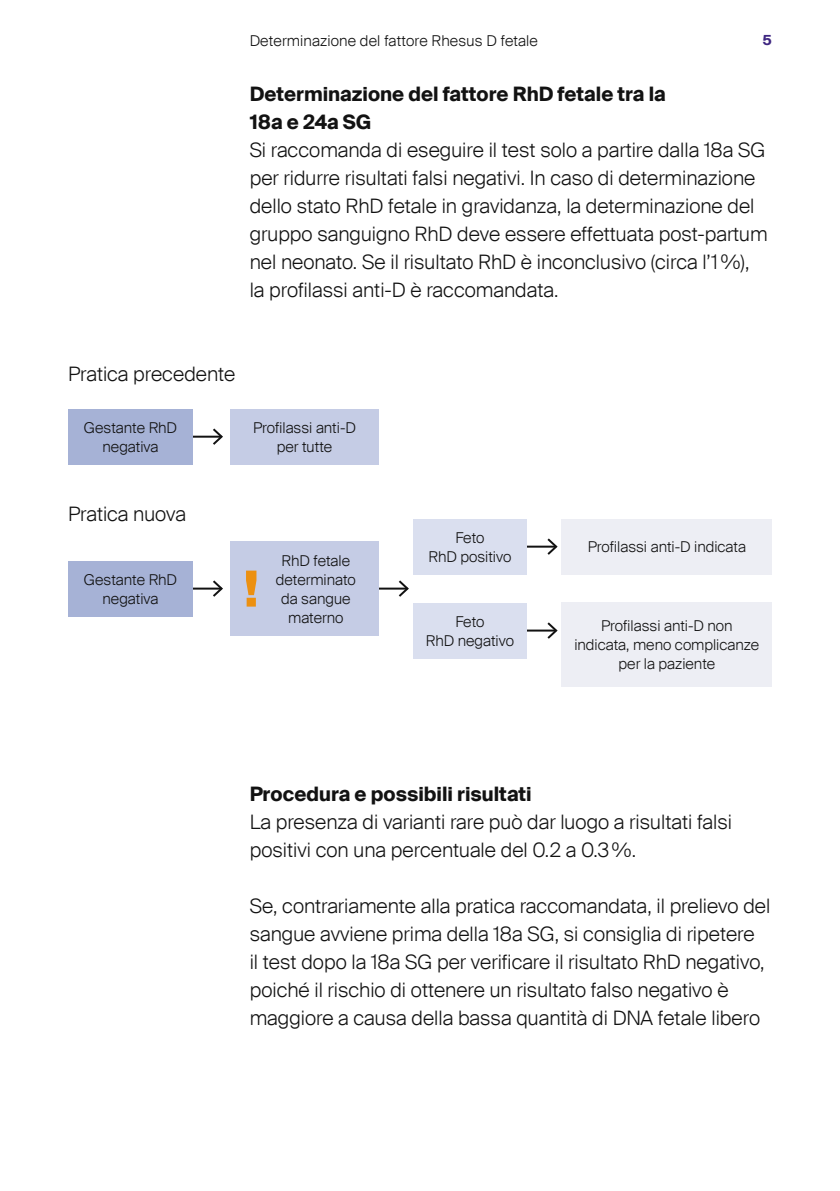
<style>
.page{position:relative;width:840px;height:1191px;background:#fff}
.page>*{position:absolute;margin:0;border:0;box-sizing:border-box;transform-origin:0 0}
.Fliesstext__10pt{font:300 20px/28px "Suisse Intl";color:#121212}
.Zwischentitel__10pt{font:700 20px/28px "Suisse Intl";color:#121212}
.Fliesstext__10pt-2{font:300 15px/19px "Suisse Intl";color:#121212;text-align:center}
.t1{font:700 14px "Suisse Intl";color:#3e2681}
</style>
<div class="page">
<hr style="left:191px;top:436px;width:30px;height:2px;background:#121212">
<svg style="left:210px;top:428px;width:13px;height:17px"></svg>
<div style="left:68px;top:409px;width:125px;height:55px;background:#a6b2d6"></div>
<div style="left:230px;top:409px;width:148px;height:55px;background:#c5cce5"></div>
<hr style="left:191px;top:587px;width:30px;height:2px;background:#121212">
<svg style="left:210px;top:580px;width:13px;height:17px"></svg>
<hr style="left:377px;top:587px;width:30px;height:2px;background:#121212">
<svg style="left:396px;top:580px;width:13px;height:17px"></svg>
<hr style="left:525px;top:629px;width:31px;height:2px;background:#121212">
<svg style="left:545px;top:622px;width:13px;height:17px"></svg>
<hr style="left:525px;top:545px;width:31px;height:2px;background:#121212">
<svg style="left:545px;top:538px;width:13px;height:17px"></svg>
<div style="left:68px;top:560px;width:125px;height:56px;background:#a6b2d6"></div>
<div style="left:230px;top:541px;width:148px;height:95px;background:#c5cce5"></div>
<div style="left:413px;top:518px;width:113px;height:56px;background:#dadfef"></div>
<div style="left:413px;top:602px;width:113px;height:56px;background:#dadfef"></div>
<div style="left:561px;top:518px;width:210px;height:56px;background:#edeef4"></div>
<div style="left:561px;top:602px;width:210px;height:84px;background:#edeef4"></div>
<svg style="left:246px;top:570px;width:10px;height:36px"></svg>
<p class="Fliesstext__10pt-2" style="left:249px;top:31px;width:289px">Determinazione del fattore Rhesus D fetale</p>
<p class="t1" style="left:762px;top:32px;width:11px">5</p>
<p class="Zwischentitel__10pt" style="left:249px;top:80px;width:417px">Determinazione del fattore RhD fetale tra la<br>18a e 24a SG</p>
<p class="Fliesstext__10pt" style="left:249px;top:136px;width:519px">Si raccomanda di eseguire il test solo a partire dalla 18a SG per ridurre risultati falsi negativi. In caso di determinazione dello stato RhD fetale in gravidanza, la determinazione del gruppo sanguigno RhD deve essere effettuata post-partum nel neonato. Se il risultato RhD è inconclusivo (circa l’1%), la profilassi anti-D è raccomandata.</p>
<p class="Fliesstext__10pt" style="left:68px;top:360px;width:169px">Pratica precedente</p>
<p class="Fliesstext__10pt-2" style="left:84px;top:418px;width:95px">Gestante RhD negativa</p>
<p class="Fliesstext__10pt-2" style="left:253px;top:418px;width:104px">Profilassi anti-D per tutte</p>
<p class="Fliesstext__10pt" style="left:68px;top:500px;width:119px">Pratica nuova</p>
<p class="Fliesstext__10pt-2" style="left:84px;top:570px;width:95px">Gestante RhD negativa</p>
<p class="Fliesstext__10pt-2" style="left:276px;top:551px;width:81px">RhD fetale determinato da sangue materno</p>
<p class="Fliesstext__10pt-2" style="left:455px;top:528px;width:31px">Feto</p>
<p class="Fliesstext__10pt-2" style="left:428px;top:547px;width:84px">RhD positivo</p>
<p class="Fliesstext__10pt-2" style="left:455px;top:612px;width:31px">Feto</p>
<p class="Fliesstext__10pt-2" style="left:425px;top:631px;width:90px">RhD negativo</p>
<p class="Fliesstext__10pt-2" style="left:587px;top:537px;width:159px">Profilassi anti-D indicata</p>
<p class="Fliesstext__10pt-2" style="left:574px;top:617px;width:186px">Profilassi anti-D non indicata, meno complicanze per la paziente</p>
<p class="Zwischentitel__10pt" style="left:249px;top:780px;width:283px">Procedura e possibili risultati</p>
<p class="Fliesstext__10pt" style="left:249px;top:808px;width:483px">La presenza di varianti rare può dar luogo a risultati falsi positivi con una percentuale del 0.2 a 0.3%.</p>
<p class="Fliesstext__10pt" style="left:249px;top:892px;width:522px">Se, contrariamente alla pratica raccomandata, il prelievo del sangue avviene prima della 18a SG, si consiglia di ripetere<br>il test dopo la 18a SG per verificare il risultato RhD negativo, poiché il rischio di ottenere un risultato falso negativo è maggiore a causa della bassa quantità di DNA fetale libero</p>
</div>
